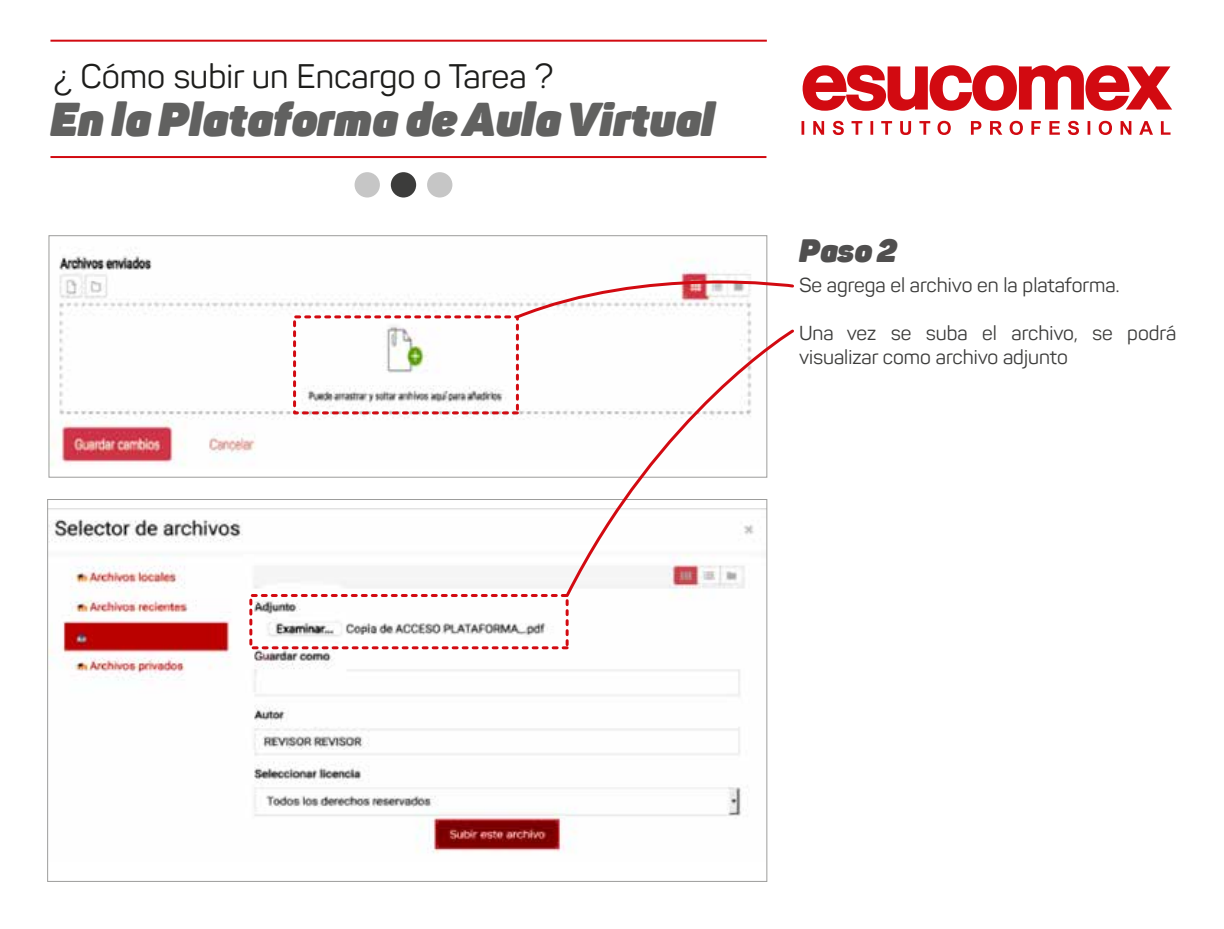
<style>
.page{position:relative;width:1224px;height:929px;background:#fff}
.page>*{position:absolute;margin:0;border:0;box-sizing:border-box;transform-origin:0 0}
.t1{font:italic 900 46.8px "Panton";color:#616160}
.t2{font:33.6px "Panton";color:#1d1d1b}
.t3{font:italic 900 32px "Panton";color:#504f4f}
.t4{font:20px/24px "Panton";color:#3c3c3b}
</style>
<div class="page">
<img style="left:50px;top:254px;width:702px;height:212px">
<img style="left:49px;top:508px;width:693px;height:346px">
<div style="left:249px;top:594px;width:320px;height:55px;border:3px dashed #d20a11"></div>
<div style="left:293px;top:315px;width:226px;height:99px;border:3px dashed #d20a11"></div>
<svg style="left:802px;top:65px;width:370px;height:70px"></svg>
<hr style="left:50px;top:156px;width:716px;height:2px;background:#d20a11">
<hr style="left:50px;top:40px;width:717px;height:2px;background:#d20a11">
<div style="left:355px;top:172px;width:25px;height:25px;background:#c6c6c6;border-radius:50%"></div>
<div style="left:391px;top:172px;width:25px;height:25px;background:#3c3c3b;border-radius:50%"></div>
<div style="left:427px;top:172px;width:25px;height:25px;background:#c6c6c6;border-radius:50%"></div>
<svg style="left:514px;top:265px;width:280px;height:56px"></svg>
<svg style="left:563px;top:328px;width:231px;height:271px"></svg>
<h2 class="t2" style="left:54px;top:55px;width:501px">¿ Cómo subir un Encargo o Tarea ?</h2>
<h1 class="t1" style="left:50px;top:89px;width:666px">En la Plataforma de Aula Virtual</h1>
<h3 class="t3" style="left:799px;top:229px;width:100px">Paso 2</h3>
<p class="t4" style="left:799px;top:272px;width:322px">Se agrega el archivo en la plataforma.</p>
<p class="t4" style="left:799px;top:320px;width:379px">Una vez se suba el archivo, se podrá visualizar como archivo adjunto</p>
</div>
